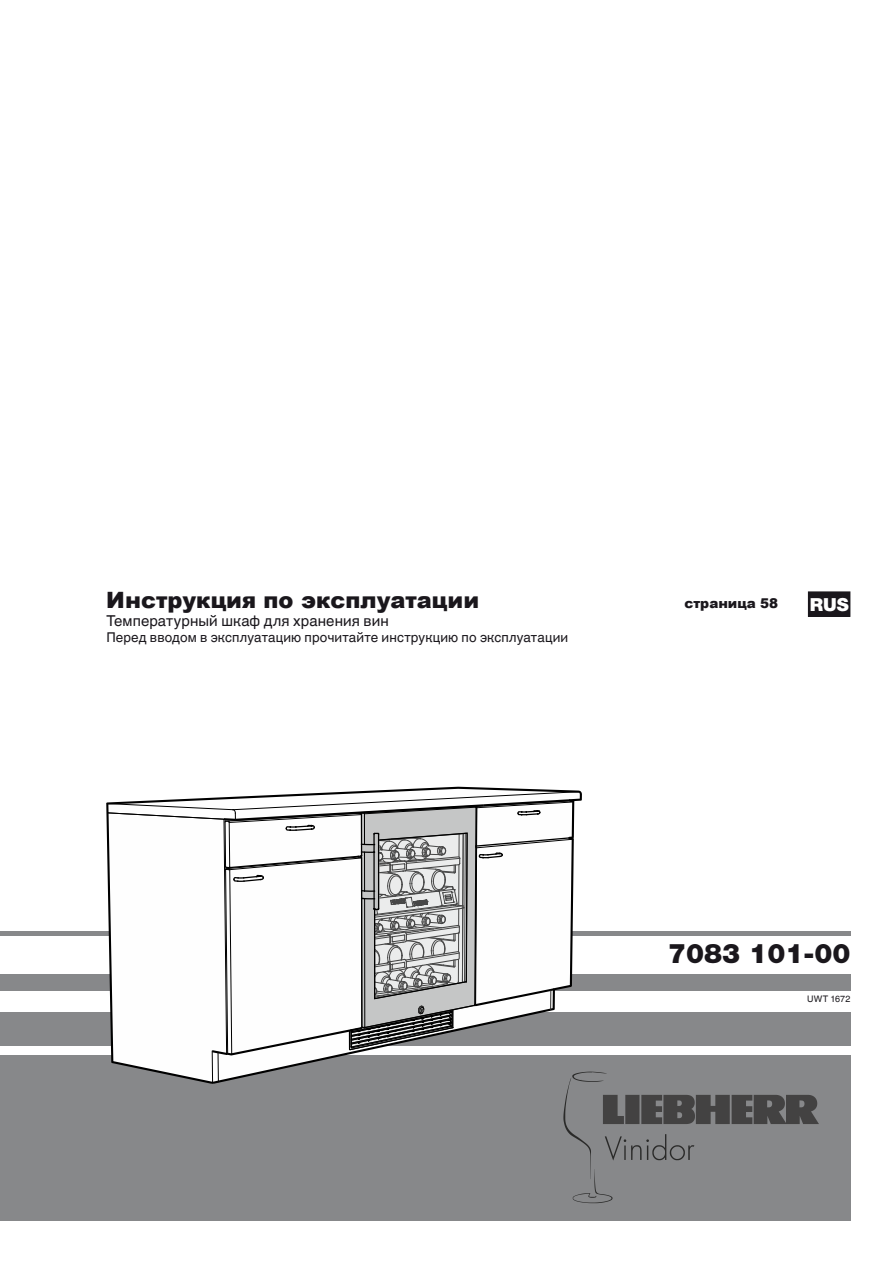
<style>
.page{position:relative;width:893px;height:1263px;background:#fff}
.page>*{position:absolute;margin:0;border:0;box-sizing:border-box;transform-origin:0 0}
.t1{font:900 27px "Helvetica Neue LT";color:#1a171c}
.t2{font:900 22.5px "Arial";color:#1a171c}
.t3{font:900 18px "Helvetica Neue LT";color:#fff}
.t4{font:15px "Helvetica Linotype";letter-spacing:.005em;color:#1a171c}
.t5{font:13.5px "Helvetica Linotype";letter-spacing:.01em;color:#1a171c}
.t6{font:900 13.5px "Arial";color:#1a171c}
.t7{font:9px "Helvetica Linotype";letter-spacing:.015em;color:#1a171c}
</style>
<div class="page">
<div style="left:0;top:1054px;width:850px;height:166px;background:#87888a"></div>
<div style="left:0;top:1012px;width:850px;height:34px;background:#87888a"></div>
<div style="left:0;top:974px;width:850px;height:17px;background:#87888a"></div>
<hr style="left:0;top:931px;width:850px;height:4px;background:#87888a">
<div style="left:809px;top:592px;width:41px;height:24px;background:#1a171c"></div>
<div style="left:808px;top:591px;width:42px;height:26px;border:2px solid #1a171c"></div>
<svg style="left:107px;top:791px;width:712px;height:412px"></svg>
<h2 class="t2" style="left:106px;top:584px;width:374px">Инструкция по эксплуатации</h2>
<p class="t6" style="left:684px;top:594px;width:95px">страница 58</p>
<p class="t4" style="left:106px;top:612px;width:284px">Температурный шкаф для хранения вин</p>
<p class="t5" style="left:106px;top:629px;width:463px">Перед вводом в эксплуатацию прочитайте инструкцию по эксплуатации</p>
<h3 class="t3" style="left:810px;top:594px;width:41px">RUS</h3>
<h1 class="t1" style="left:668px;top:937px;width:184px">7083 101-00</h1>
<p class="t7" style="left:807px;top:994px;width:45px">UWT 1672</p>
</div>
